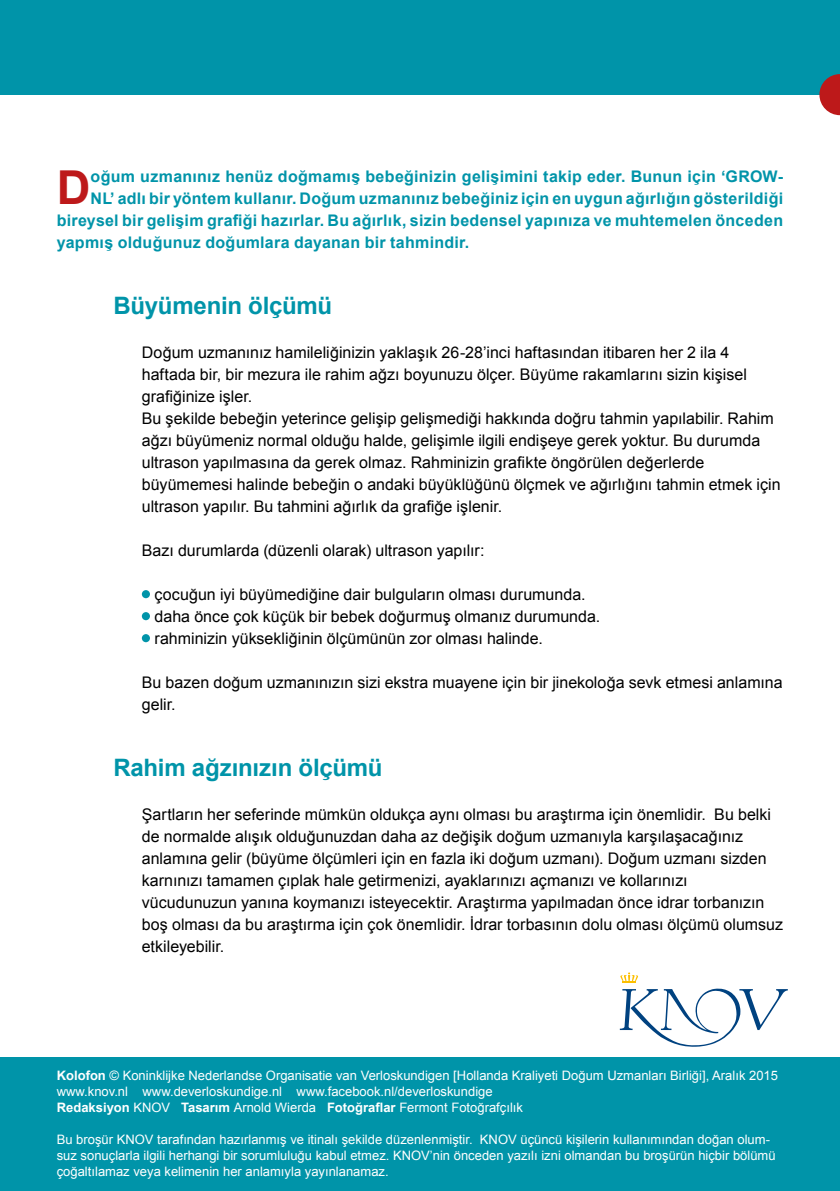
<style>
.page{position:relative;width:840px;height:1191px;background:#fff}
.page>*{position:absolute;margin:0;border:0;box-sizing:border-box;transform-origin:0 0}
.t1{font:700 46.8px "Arial";color:#bd191a}
.t2{font:700 24px "Arial";letter-spacing:-.01em;color:#0094a9}
.t3{font:16px/22px "Arial";color:#000}
.t4{font:700 16px "Arial";letter-spacing:.015em;color:#0094a9}
.t5{font:13px/16px "Arial";color:#fff}
.s1{font-weight:700}
</style>
<div class="page">
<div style="left:0;top:0;width:839px;height:95px;background:#0094a9"></div>
<div style="left:0;top:1057px;width:839px;height:134px;background:#0094a9"></div>
<svg style="left:819px;top:74px;width:20px;height:41px"></svg>
<div style="left:142px;top:590px;width:8px;height:8px;background:#0094a9;border-radius:50%"></div>
<div style="left:142px;top:612px;width:8px;height:8px;background:#0094a9;border-radius:50%"></div>
<div style="left:142px;top:634px;width:8px;height:8px;background:#0094a9;border-radius:50%"></div>
<svg style="left:619px;top:972px;width:168px;height:74px"></svg>
<h1 class="t1" style="left:57px;top:160px;width:35px">D</h1>
<p class="t4" style="left:90px;top:166px;width:693px">oğum uzmanınız henüz doğmamış bebeğinizin gelişimini takip eder. Bunun için ‘GROW-</p>
<p class="t4" style="left:90px;top:188px;width:693px">NL’ adlı bir yöntem kullanır. Doğum uzmanınız bebeğiniz için en uygun ağırlığın gösterildiği</p>
<p class="t4" style="left:57px;top:210px;width:727px">bireysel bir gelişim grafiği hazırlar. Bu ağırlık, sizin bedensel yapınıza ve muhtemelen önceden</p>
<p class="t4" style="left:57px;top:232px;width:413px">yapmış olduğunuz doğumlara dayanan bir tahmindir.</p>
<h2 class="t2" style="left:113px;top:290px;width:220px">Büyümenin ölçümü</h2>
<p class="t3" style="left:142px;top:342px;width:640px">Doğum uzmanınız hamileliğinizin yaklaşık 26-28’inci haftasından itibaren her 2 ila 4 haftada bir, bir mezura ile rahim ağzı boyunuzu ölçer. Büyüme rakamlarını sizin kişisel grafiğinize işler.<br>Bu şekilde bebeğin yeterince gelişip gelişmediği hakkında doğru tahmin yapılabilir. Rahim ağzı büyümeniz normal olduğu halde, gelişimle ilgili endişeye gerek yoktur. Bu durumda ultrason yapılmasına da gerek olmaz. Rahminizin grafikte öngörülen değerlerde büyümemesi halinde bebeğin o andaki büyüklüğünü ölçmek ve ağırlığını tahmin etmek için ultrason yapılır. Bu tahmini ağırlık da grafiğe işlenir.</p>
<p class="t3" style="left:142px;top:540px;width:344px">Bazı durumlarda (düzenli olarak) ultrason yapılır:</p>
<p class="t3" style="left:154px;top:584px;width:447px">çocuğun iyi büyümediğine dair bulguların olması durumunda. daha önce çok küçük bir bebek doğurmuş olmanız durumunda. rahminizin yüksekliğinin ölçümünün zor olması halinde.</p>
<p class="t3" style="left:142px;top:672px;width:642px">Bu bazen doğum uzmanınızın sizi ekstra muayene için bir jinekoloğa sevk etmesi anlamına gelir.</p>
<h2 class="t2" style="left:113px;top:752px;width:270px">Rahim ağzınızın ölçümü</h2>
<p class="t3" style="left:142px;top:804px;width:642px">Şartların her seferinde mümkün oldukça aynı olması bu araştırma için önemlidir. Bu belki de normalde alışık olduğunuzdan daha az değişik doğum uzmanıyla karşılaşacağınız anlamına gelir (büyüme ölçümleri için en fazla iki doğum uzmanı). Doğum uzmanı sizden karnınızı tamamen çıplak hale getirmenizi, ayaklarınızı açmanızı ve kollarınızı vücudunuzun yanına koymanızı isteyecektir. Araştırma yapılmadan önce idrar torbanızın boş olması da bu araştırma için çok önemlidir. İdrar torbasının dolu olması ölçümü olumsuz etkileyebilir.</p>
<p class="t5" style="left:57px;top:1068px;width:722px"><span class="s1">Kolofon</span> © Koninklijke Nederlandse Organisatie van Verloskundigen [Hollanda Kraliyeti Doğum Uzmanları Birliği], Aralık 2015 www.knov.nl www.deverloskundige.nl www.facebook.nl/deverloskundige<br><span class="s1">Redaksiyon</span> KNOV <span class="s1">Tasarım</span> Arnold Wierda <span class="s1">Fotoğraflar</span> Fermont Fotoğrafçılık</p>
<p class="t5" style="left:57px;top:1132px;width:720px">Bu broşür KNOV tarafından hazırlanmış ve itinalı şekilde düzenlenmiştir. KNOV üçüncü kişilerin kullanımından doğan olum&shy;suz sonuçlarla ilgili herhangi bir sorumluluğu kabul etmez. KNOV’nin önceden yazılı izni olmandan bu broşürün hiçbir bölümü çoğaltılamaz veya kelimenin her anlamıyla yayınlanamaz.</p>
</div>
